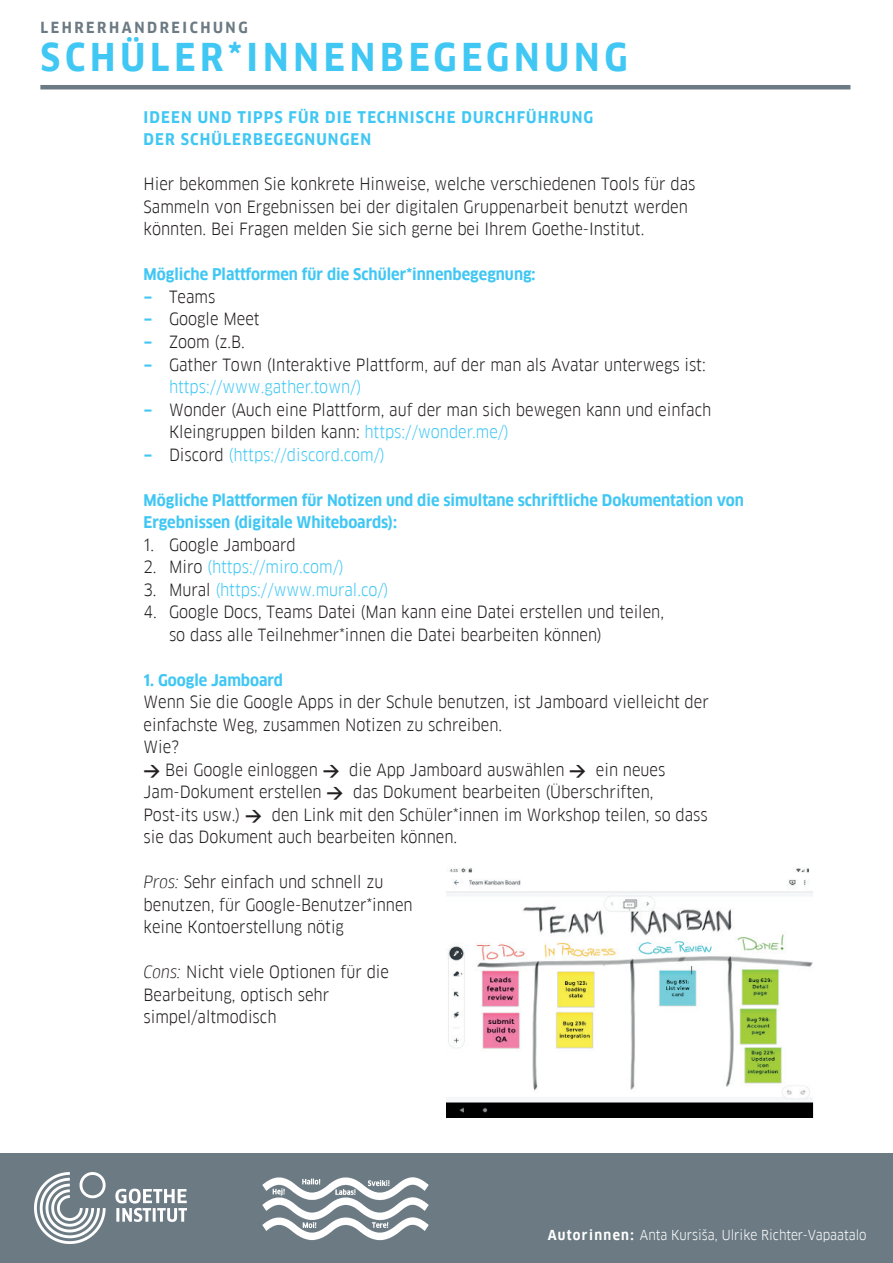
<style>
.page{position:relative;width:893px;height:1263px;background:#fff}
.page>*{position:absolute;margin:0;border:0;box-sizing:border-box;transform-origin:0 0}
.t1{font:700 37.5px "Goethe FF Clan";letter-spacing:.13em;color:#40c7f4}
.t2{font:16.5px/22.5px "Goethe FF Clan";color:#231f20}
.t3{font:16.5px "Goethe FF Clan";color:#40c7f4}
.t4{font:700 15.75px/22.5px "Goethe FF Clan";color:#40c7f4}
.t5{font:700 15.75px/22.5px "Goethe FF Clan";letter-spacing:.07em;color:#40c7f4}
.t6{font:700 15px "Goethe FF Clan";letter-spacing:.17em;color:#6b7a83}
.t7{font:13.5px "Goethe FF Clan";color:#fff}
.s1{font-weight:700;color:#40c7f4}
.s2{color:#40c7f4}
.s3{font-weight:700}
.s4{color:#231f20}
.s5{font-family:"DIN";font-weight:700}
.s6{font-style:italic}
</style>
<div class="page">
<div style="left:0;top:1154px;width:893px;height:109px;background:#6b7a83"></div>
<img style="left:34px;top:1172px;width:153px;height:71px">
<img style="left:262px;top:1177px;width:167px;height:64px">
<hr style="left:40px;top:85px;width:810px;height:4px;background:#6b7a83">
<img style="left:446px;top:868px;width:368px;height:249px">
<p class="t6" style="left:40px;top:19px;width:209px">LEHRERHANDREICHUNG</p>
<h1 class="t1" style="left:41px;top:36px;width:589px">SCHÜLER*INNENBEGEGNUNG</h1>
<p class="t5" style="left:144px;top:106px;width:451px">IDEEN UND TIPPS FÜR DIE TECHNISCHE DURCHFÜHRUNG<br>DER SCHÜLERBEGEGNUNGEN</p>
<p class="t2" style="left:144px;top:173px;width:553px">Hier bekommen Sie konkrete Hinweise, welche verschiedenen Tools für das<br>Sammeln von Ergebnissen bei der digitalen Gruppenarbeit benutzt werden könnten. Bei Fragen melden Sie sich gerne bei Ihrem Goethe-Institut.</p>
<p class="t4" style="left:144px;top:264px;width:394px">Mögliche Plattformen für die Schüler*innenbegegnung:</p>
<p class="t2" style="left:144px;top:286px;width:73px"><span class="s1">−</span> Teams</p>
<p class="t2" style="left:144px;top:308px;width:118px"><span class="s1">−</span> Google Meet</p>
<p class="t2" style="left:144px;top:331px;width:103px"><span class="s1">−</span> Zoom (z.B.</p>
<p class="t2" style="left:144px;top:353px;width:564px"><span class="s1">−</span> Gather Town (Interaktive Plattform, auf der man als Avatar unterwegs ist:</p>
<p class="t3" style="left:169px;top:377px;width:194px">https://www.gather.town/)</p>
<p class="t2" style="left:144px;top:398px;width:569px"><span class="s1">−</span> Wonder (Auch eine Plattform, auf der man sich bewegen kann und einfach</p>
<p class="t2" style="left:169px;top:421px;width:341px">Kleingruppen bilden kann: <span class="s2">https://wonder.me/)</span></p>
<p class="t3" style="left:144px;top:445px;width:243px"><span class="s3">−</span> <span class="s4">Discord</span> (https://discord.com/)</p>
<p class="t4" style="left:144px;top:489px;width:602px">Mögliche Plattformen für Notizen und die simultane schriftliche Dokumentation von<br>Ergebnissen (digitale Whiteboards):</p>
<p class="t2" style="left:144px;top:533px;width:154px">1. Google Jamboard</p>
<p class="t3" style="left:144px;top:557px;width:202px"><span class="s4">2. Miro</span> (https://miro.com/)</p>
<p class="t3" style="left:144px;top:580px;width:247px"><span class="s4">3. Mural</span> (https://www.mural.co/)</p>
<p class="t2" style="left:169px;top:601px;width:496px;text-indent:-26px">4. Google Docs, Teams Datei (Man kann eine Datei erstellen und teilen, so dass alle Teilnehmer*innen die Datei bearbeiten können)</p>
<p class="t4" style="left:144px;top:669px;width:141px">1. Google Jamboard</p>
<p class="t2" style="left:144px;top:691px;width:567px">Wenn Sie die Google Apps in der Schule benutzen, ist Jamboard vielleicht der einfachste Weg, zusammen Notizen zu schreiben.<br>Wie?<br><span class="s5">&gt;</span> Bei Google einloggen <span class="s5">&gt;</span> die App Jamboard auswählen <span class="s5">&gt;</span> ein neues Jam-Dokument erstellen <span class="s5">&gt;</span> das Dokument bearbeiten (Überschriften, Post-its usw.) <span class="s5">&gt;</span> den Link mit den Schüler*innen im Workshop teilen, so dass sie das Dokument auch bearbeiten können.</p>
<p class="t2" style="left:144px;top:871px;width:271px"><span class="s6">Pros:</span> Sehr einfach und schnell zu benutzen, für Google-Benutzer*innen keine Kontoerstellung nötig</p>
<p class="t2" style="left:144px;top:961px;width:247px"><span class="s6">Cons:</span> Nicht viele Optionen für die<br>Bearbeitung, optisch sehr simpel/altmodisch</p>
<p class="t7" style="left:548px;top:1226px;width:320px"><span class="s3">Autorinnen:</span> Anta Kursiša, Ulrike Richter-Vapaatalo</p>
</div>
